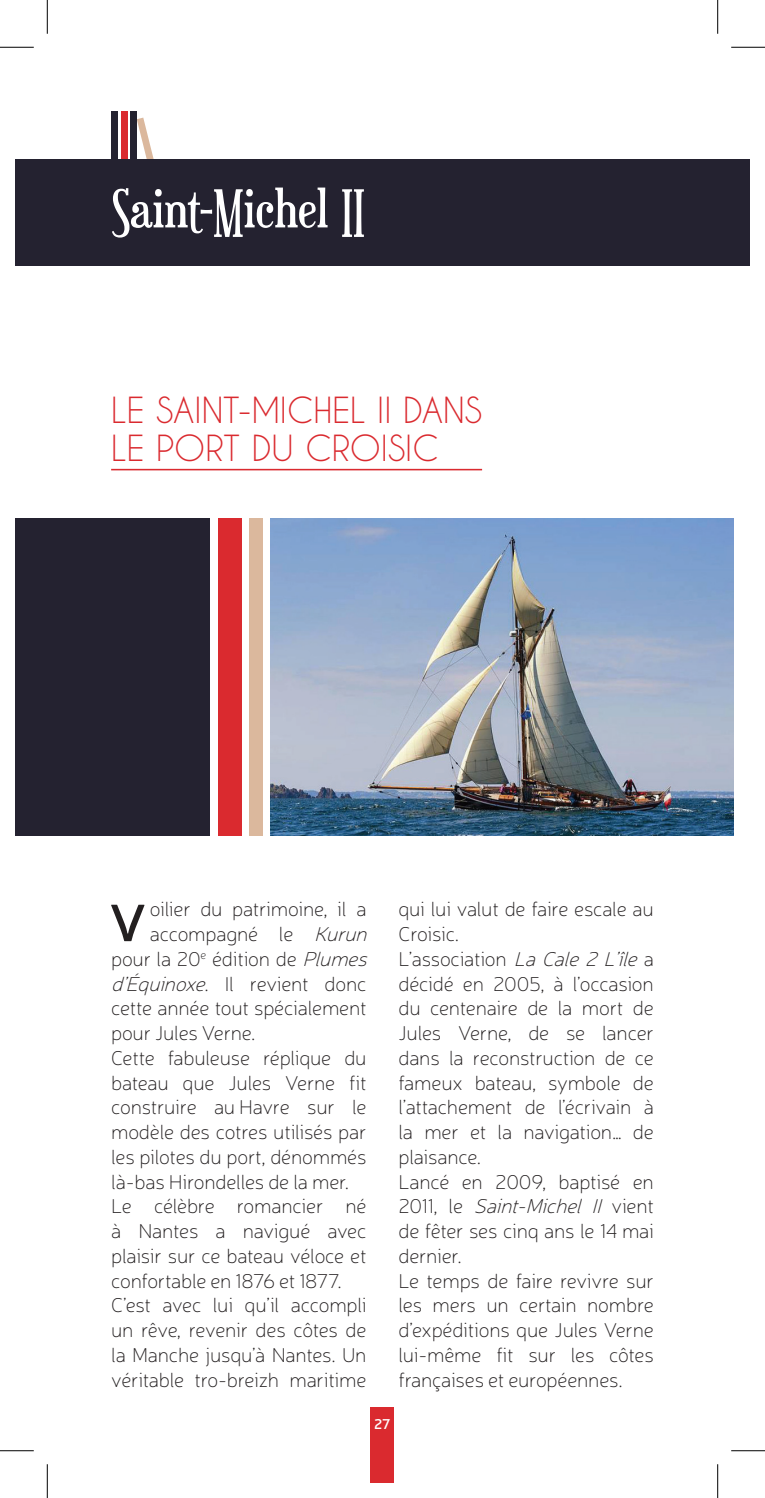
<style>
.page{position:relative;width:765px;height:1498px;background:#fff}
.page>*{position:absolute;margin:0;border:0;box-sizing:border-box;transform-origin:0 0}
.t1{font:600 52.2px "Neris";color:#231f20}
.t2{font:51.75px "Euphorigenic";color:#fff}
.t3{font:33.75px/38.2px "Caviar Dreams";color:#da2a2f}
.t4{font:100 20.25px/24.8px "Neris";letter-spacing:-.01em;color:#231f20}
.t5{font:600 14.17px "Neris";color:#fff}
.s1{font-style:italic}
</style>
<div class="page">
<div style="left:111px;top:111px;width:7px;height:66px;background:#242230"></div>
<div style="left:121px;top:111px;width:6px;height:66px;background:#da2a2f"></div>
<svg style="left:137px;top:118px;width:17px;height:41px"></svg>
<div style="left:130px;top:111px;width:7px;height:66px;background:#242230"></div>
<div style="left:15px;top:159px;width:734px;height:107px;background:#242230"></div>
<div style="left:370px;top:1407px;width:24px;height:75px;background:#da2a2f"></div>
<img style="left:270px;top:518px;width:463px;height:317px">
<div style="left:15px;top:518px;width:195px;height:317px;background:#242230"></div>
<div style="left:218px;top:518px;width:23px;height:317px;background:#da2a2f"></div>
<div style="left:249px;top:518px;width:14px;height:317px;background:#dbb89d"></div>
<hr style="left:111px;top:469px;width:371px;height:1px;background:#da2a2f">
<hr style="left:0;top:47px;width:34px;height:1px;background:#000">
<hr style="left:730px;top:47px;width:34px;height:1px;background:#000">
<hr style="left:0;top:1450px;width:34px;height:1px;background:#000">
<hr style="left:730px;top:1450px;width:34px;height:1px;background:#000">
<hr style="left:47px;top:0;width:1px;height:34px;background:#000">
<hr style="left:47px;top:1464px;width:1px;height:34px;background:#000">
<hr style="left:717px;top:0;width:1px;height:34px;background:#000">
<hr style="left:717px;top:1464px;width:1px;height:34px;background:#000">
<h2 class="t2" style="left:111px;top:177px;width:255px">Saint-Michel II</h2>
<h3 class="t3" style="left:111px;top:390px;width:372px">LE SAINT-MICHEL II DANS<br>LE PORT DU CROISIC</h3>
<h1 class="t1" style="left:109px;top:887px;width:38px">V</h1>
<p class="t4" style="left:150px;top:896px;width:218px">oilier du patrimoine, il a</p>
<p class="t4" style="left:150px;top:921px;width:224px">accompagné le <span class="s1">Kurun</span></p>
<p class="t4" style="left:111px;top:946px;width:263px">pour la 20<sup>e</sup> édition de <span class="s1">Plumes</span></p>
<p class="t4" style="left:111px;top:971px;width:257px"><span class="s1">d’Équinoxe</span>. I l revi e n t d o n c</p>
<p class="t4" style="left:111px;top:995px;width:257px">cette année tout spécialement</p>
<p class="t4" style="left:111px;top:1020px;width:146px">pour Jules Verne.</p>
<p class="t4" style="left:111px;top:1045px;width:257px">Cette fabuleuse réplique du</p>
<p class="t4" style="left:111px;top:1070px;width:257px">bateau que Jules Verne fit</p>
<p class="t4" style="left:111px;top:1094px;width:257px">construire au Havre sur le</p>
<p class="t4" style="left:111px;top:1119px;width:257px">modèle des cotres utilisés par</p>
<p class="t4" style="left:111px;top:1144px;width:257px">les pilotes du port, dénommés</p>
<p class="t4" style="left:111px;top:1169px;width:239px">là-bas Hirondelles de la mer.</p>
<p class="t4" style="left:111px;top:1193px;width:257px">Le célèbre romancier né</p>
<p class="t4" style="left:111px;top:1218px;width:257px">à Nantes a navigué avec</p>
<p class="t4" style="left:111px;top:1243px;width:257px">plaisir sur ce bateau véloce et</p>
<p class="t4" style="left:111px;top:1268px;width:232px">confortable en 1876 et 1877.</p>
<p class="t4" style="left:111px;top:1292px;width:257px">C’est avec lui qu’il accompli</p>
<p class="t4" style="left:111px;top:1317px;width:257px">un rêve, revenir des côtes de</p>
<p class="t4" style="left:111px;top:1342px;width:257px">la Manche jusqu’à Nantes. Un</p>
<p class="t4" style="left:111px;top:1367px;width:257px">véritable tro-breizh maritime</p>
<p class="t4" style="left:398px;top:896px;width:257px">qui lui valut de faire escale au<br>Croisic.<br>L’association <span class="s1">LaCale2L’île</span>a décidé en 2005, à l’occasion du centenaire de la mort de<br>Jules Verne, de se lancer dans la reconstruction de ce fameux bateau, symbole de l’attachement de l’écrivain à la mer et la navigation… de plaisance.<br>Lancé en 2009, baptisé en<br>2 0 1 1 , l e <span class="s1">Saint-Michel II</span> v i e n t de fêter ses cinq ans le 14 mai dernier.<br>Le temps de faire revivre sur les mers un certain nombre d’expéditions que Jules Verne lui-même fit sur les côtes françaises et européennes.</p>
<p class="t5" style="left:374px;top:1414px;width:18px">27</p>
</div>
